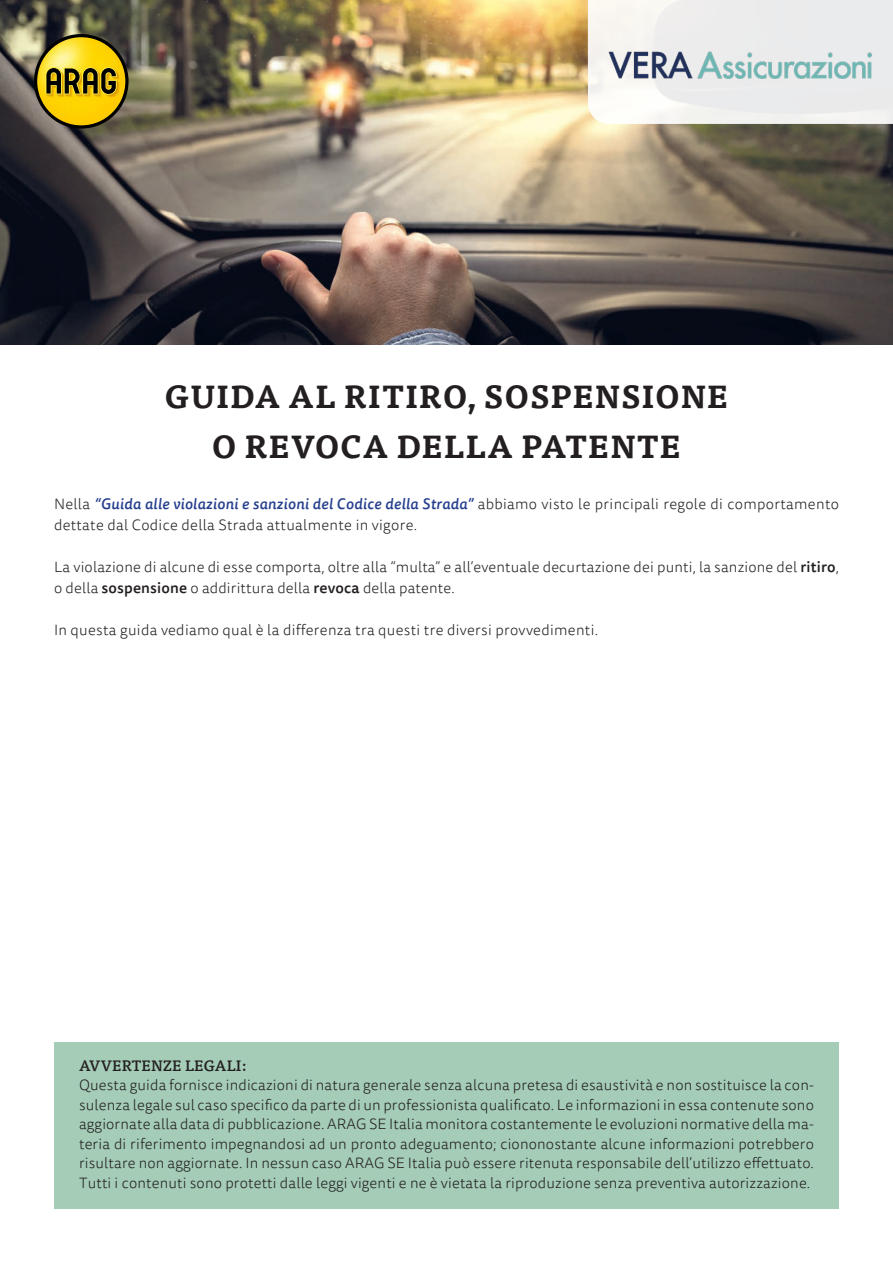
<style>
.page{position:relative;width:893px;height:1263px;background:#fff}
.page>*{position:absolute;margin:0;border:0;box-sizing:border-box;transform-origin:0 0}
.t1{font:700 31.5px "Tisa OT";letter-spacing:.02em;color:#231f20}
.t2{font:300 15px/19.5px "Tisa Sans OT";letter-spacing:.01em;color:#231f20}
.t3{font:500 15px "Tisa OT";letter-spacing:.01em;color:#231f20}
.s1{font-weight:500;font-style:italic;color:#253f8e}
.s2{font-weight:500}
</style>
<div class="page">
<img style="left:0;top:0;width:893px;height:344px">
<div style="left:54px;top:1042px;width:785px;height:167px;background:#a4ccb7"></div>
<svg style="left:588px;top:0;width:305px;height:124px"></svg>
<img style="left:608px;top:48px;width:265px;height:35px">
<svg style="left:34px;top:34px;width:95px;height:95px;background:#a68f22"></svg>
<p class="t1" style="left:165px;top:377px;width:565px">GUIDA AL RITIRO, SOSPENSIONE</p>
<p class="t1" style="left:212px;top:427px;width:471px">O REVOCA DELLA PATENTE</p>
<p class="t2" style="left:54px;top:494px;width:786px;line-height:21px">Nella <span class="s1">“Guida alle violazioni e sanzioni del Codice della Strada”</span> abbiamo visto le principali regole di comportamento dettate dal Codice della Strada attualmente in vigore.</p>
<p class="t2" style="left:54px;top:557px;width:786px;line-height:21px">La violazione di alcune di esse comporta, oltre alla “multa” e all’eventuale decurtazione dei punti, la sanzione del <span class="s2">ritiro</span>, o della <span class="s2">sospensione</span> o addirittura della <span class="s2">revoca</span> della patente.</p>
<p class="t2" style="left:54px;top:621px;width:546px">In questa guida vediamo qual è la differenza tra questi tre diversi provvedimenti.</p>
<p class="t3" style="left:79px;top:1056px;width:169px">AVVERTENZE LEGALI:</p>
<p class="t2" style="left:79px;top:1076px;width:736px;text-align:justify">Questa guida fornisce indicazioni di natura generale senza alcuna pretesa di esaustività e non sostituisce la con&shy;sulenza legale sul caso specifico da parte di un professionista qualificato. Le informazioni in essa contenute sono aggiornate alla data di pubblicazione. ARAG SE Italia monitora costantemente le evoluzioni normative della ma&shy;teria di riferimento impegnandosi ad un pronto adeguamento; ciononostante alcune informazioni potrebbero risultare non aggiornate. In nessun caso ARAG SE Italia può essere ritenuta responsabile dell’utilizzo effettuato.<br>Tutti i contenuti sono protetti dalle leggi vigenti e ne è vietata la riproduzione senza preventiva autorizzazione.</p>
</div>
